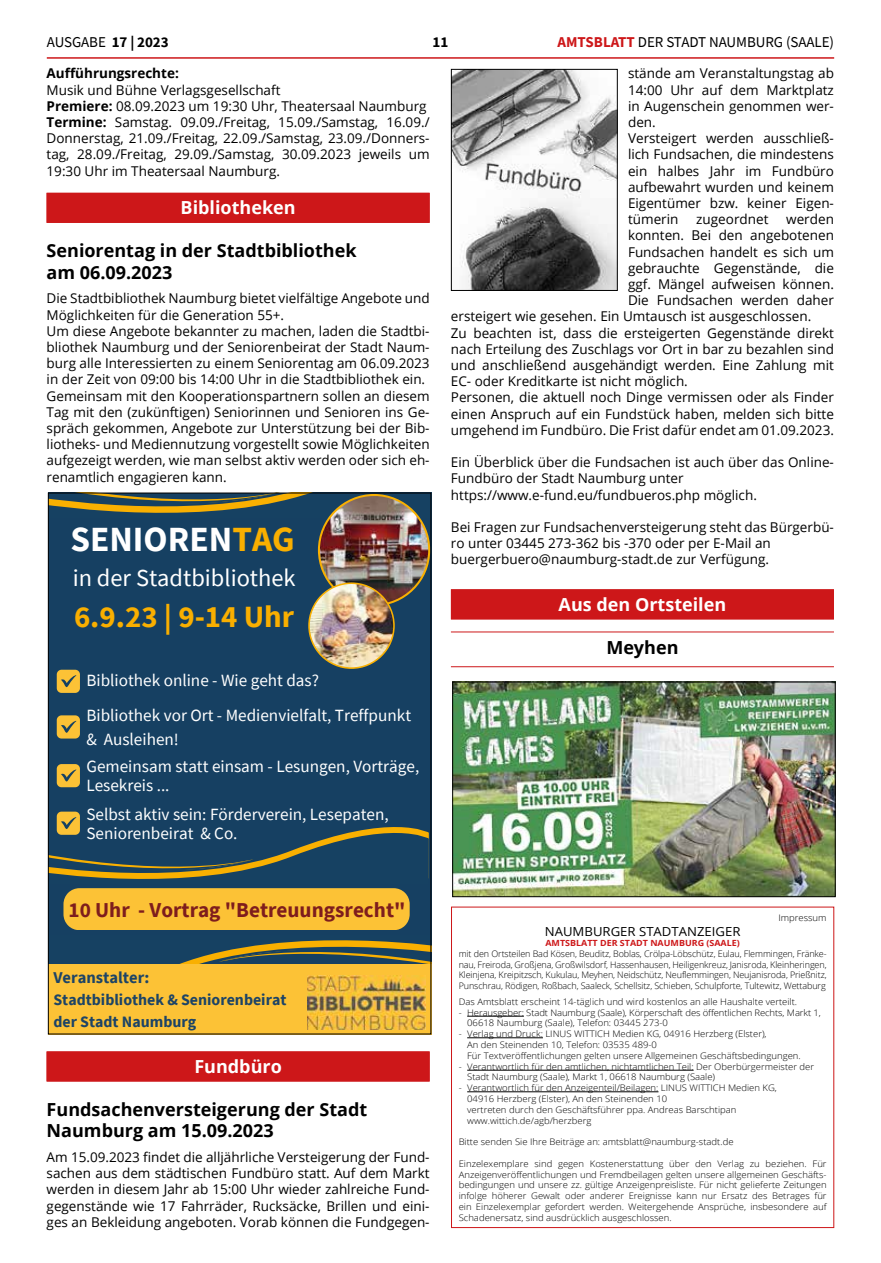
<style>
.page{position:relative;width:881px;height:1263px;background:#fff}
.page>*{position:absolute;margin:0;border:0;box-sizing:border-box;transform-origin:0 0}
.t1{font:700 35.4px "Source Sans Pro";color:#fff}
.t2{font:700 30.9px "Source Sans Pro";color:#f9af00}
.t3{font:24.45px "Source Sans Pro";color:#fff}
.t4{font:700 21.15px "Source Sans Pro";color:#7e1d1d}
.t5{font:700 18px/21.6px "Open Sans";color:#000}
.t6{font:700 18px "Open Sans";color:#fff}
.t7{font:17.1px/18.9px "Source Sans Pro";color:#fff}
.t8{font:700 16.5px "Source Sans Pro";color:#1d4466}
.t9{font:700 15.9px/21.8px "Source Sans Pro";color:#1d4466}
.t10{font:15px "Source Sans Pro";letter-spacing:-.005em;color:#000}
.t11{font:700 15px "Source Sans Pro";color:#000}
.t12{font:13.5px/16.2px "Open Sans";color:#000}
.t13{font:700 13.5px "Open Sans";color:#000}
.t14{font:12.45px "Open Sans";color:#000;scale:1.05 1}
.t15{font:300 9px/10.8px "Open Sans";color:#000;scale:1.05 1}
.t16{font:300 9px/10.8px "Open Sans";color:#000;text-align:justify}
.t17{font:700 8.55px "Open Sans";color:#cd1719;scale:1.05 1}
.s1{font-weight:700}
.s2{font-weight:700;color:#cd1719}
.s3{color:#f9af00}
</style>
<div class="page">
<hr style="left:47px;top:57px;width:786px;height:2px;background:#cd1719">
<div style="left:450px;top:589px;width:383px;height:30px;background:#cd1719"></div>
<hr style="left:450px;top:632px;width:383px;height:1px;background:#cd1719">
<hr style="left:450px;top:666px;width:383px;height:1px;background:#cd1719">
<img style="left:454px;top:684px;width:379px;height:211px">
<div style="left:452px;top:682px;width:383px;height:215px;border:1px solid #000"></div>
<div style="left:47px;top:193px;width:382px;height:30px;background:#cd1719"></div>
<div style="left:47px;top:1051px;width:382px;height:30px;background:#cd1719"></div>
<div style="left:48px;top:493px;width:383px;height:541px;background:#164062"></div>
<div style="left:48px;top:964px;width:383px;height:70px;background:#fcc236"></div>
<img style="left:307px;top:1014px;width:118px;height:15px">
<img style="left:50px;top:495px;width:379px;height:198px">
<svg style="left:57px;top:715px;width:23px;height:23px"></svg>
<svg style="left:57px;top:764px;width:23px;height:23px"></svg>
<svg style="left:50px;top:812px;width:379px;height:202px"></svg>
<img style="left:453px;top:71px;width:162px;height:218px">
<div style="left:451px;top:69px;width:166px;height:222px;border:1px solid #000"></div>
<hr style="left:467px;top:1016px;width:56px;height:1px;background:#000">
<hr style="left:467px;top:1037px;width:75px;height:1px;background:#000">
<hr style="left:467px;top:1070px;width:226px;height:1px;background:#000">
<hr style="left:467px;top:1091px;width:191px;height:1px;background:#000">
<div style="left:451px;top:907px;width:382px;height:321px;border:1px solid #cd1719"></div>
<p class="t10" style="left:47px;top:32px;width:123px">AUSGABE <span class="s1">17 | 2023</span></p>
<p class="t11" style="left:432px;top:32px;width:17px">11</p>
<p class="t10" style="left:557px;top:32px;width:278px"><span class="s2">AMTSBLATT</span> DER STADT NAUMBURG (SAALE)</p>
<p class="t12" style="left:627px;top:65px;width:207px">stände am Veranstaltungstag ab<br>14:00 Uhr auf dem Marktplatz in Augenschein genommen wer&shy;den.<br>Versteigert werden ausschließ&shy;lich Fundsachen, die mindestens ein halbes Jahr im Fundbüro aufbewahrt wurden und keinem<br>Eigentümer bzw. keiner Eigen&shy;tümerin</p>
<p class="t13" style="left:47px;top:64px;width:134px">Aufführungsrechte:</p>
<p class="t12" style="left:47px;top:81px;width:384px">Musik und Bühne Verlagsgesellschaft<br><span class="s1">Premiere:</span> 08.09.2023 um 19:30 Uhr, Theatersaal Naumburg <span class="s1">Termine:</span> Samstag. 09.09./Freitag, 15.09./Samstag, 16.09./ Donnerstag, 21.09./Freitag, 22.09./Samstag, 23.09./Donners&shy;tag, 28.09./Freitag, 29.09./Samstag, 30.09.2023 jeweils um 19:30 Uhr im Theatersaal Naumburg.</p>
<h3 class="t6" style="left:180px;top:195px;width:117px">Bibliotheken</h3>
<h3 class="t5" style="left:47px;top:239px;width:311px">Seniorentag in der Stadtbibliothek am 06.09.2023</h3>
<p class="t12" style="left:47px;top:290px;width:384px">Die Stadtbibliothek Naumburg bietet vielfältige Angebote und Möglichkeiten für die Generation 55+.<br>Um diese Angebote bekannter zu machen, laden die Stadtbi&shy;bliothek Naumburg und der Seniorenbeirat der Stadt Naum&shy;burg alle Interessierten zu einem Seniorentag am 06.09.2023 in der Zeit von 09:00 bis 14:00 Uhr in die Stadtbibliothek ein.<br>Gemeinsam mit den Kooperationspartnern sollen an diesem Tag mit den (zukünftigen) Seniorinnen und Senioren ins Ge&shy;spräch gekommen, Angebote zur Unterstützung bei der Bib&shy;liotheks- und Mediennutzung vorgestellt sowie Möglichkeiten aufgezeigt werden, wie man selbst aktiv werden oder sich eh&shy;renamtlich engagieren kann.</p>
<p class="t12" style="left:696px;top:211px;width:74px">zugeordnet</p>
<p class="t12" style="left:785px;top:211px;width:49px">werden</p>
<p class="t12" style="left:627px;top:227px;width:207px">konnten. Bei den angebotenen</p>
<p class="t12" style="left:627px;top:243px;width:207px">Fundsachen handelt es sich um</p>
<p class="t12" style="left:627px;top:259px;width:207px">gebrauchte Gegenstände, die</p>
<p class="t12" style="left:627px;top:276px;width:207px">ggf. Mängel aufweisen können.</p>
<p class="t12" style="left:627px;top:292px;width:207px">Die Fundsachen werden daher</p>
<p class="t12" style="left:451px;top:308px;width:361px">ersteigert wie gesehen. Ein Umtausch ist ausgeschlossen.</p>
<p class="t12" style="left:451px;top:324px;width:384px">Zu beachten ist, dass die ersteigerten Gegenstände direkt</p>
<p class="t12" style="left:451px;top:340px;width:384px">nach Erteilung des Zuschlags vor Ort in bar zu bezahlen sind</p>
<p class="t12" style="left:451px;top:357px;width:384px">und anschließend ausgehändigt werden. Eine Zahlung mit</p>
<p class="t12" style="left:451px;top:373px;width:238px">EC- oder Kreditkarte ist nicht möglich.</p>
<p class="t12" style="left:451px;top:389px;width:384px">Personen, die aktuell noch Dinge vermissen oder als Finder</p>
<p class="t12" style="left:451px;top:405px;width:384px">einen Anspruch auf ein Fundstück haben, melden sich bitte</p>
<p class="t12" style="left:451px;top:421px;width:384px">umgehend im Fundbüro. Die Frist dafür endet am 01.09.2023.</p>
<p class="t12" style="left:451px;top:454px;width:384px">Ein Überblick über die Fundsachen ist auch über das Online-<br>Fundbüro der Stadt Naumburg unter https://www.e-fund.eu/fundbueros.php möglich.</p>
<p class="t12" style="left:451px;top:519px;width:384px">Bei Fragen zur Fundsachenversteigerung steht das Bürgerbü&shy;ro unter 03445 273-362 bis -370 oder per E-Mail an buergerbuero@naumburg-stadt.de zur Verfügung.</p>
<h3 class="t6" style="left:558px;top:591px;width:169px">Aus den Ortsteilen</h3>
<h3 class="t5" style="left:606px;top:636px;width:74px">Meyhen</h3>
<h1 class="t1" style="left:70px;top:515px;width:226px">SENIOREN<span class="s3">TAG</span></h1>
<h3 class="t3" style="left:73px;top:562px;width:224px">in der Stadtbibliothek</h3>
<h2 class="t2" style="left:74px;top:596px;width:221px">6.9.23 | 9-14 Uhr</h2>
<p class="t7" style="left:86px;top:671px;width:234px">Bibliothek online - Wie geht das?</p>
<p class="t7" style="left:86px;top:704px;width:326px;line-height:23.7px">Bibliothek vor Ort - Medienvielfalt, Treffpunkt &amp; Ausleihen!</p>
<p class="t7" style="left:86px;top:757px;width:334px">Gemeinsam statt einsam - Lesungen, Vorträge,<br>Lesekreis ...</p>
<p class="t7" style="left:86px;top:805px;width:303px">Selbst aktiv sein: Förderverein, Lesepaten,<br>Seniorenbeirat &amp; Co.</p>
<h3 class="t4" style="left:68px;top:895px;width:338px">10 Uhr - Vortrag "Betreuungsrecht"</h3>
<p class="t8" style="left:53px;top:966px;width:97px">Veranstalter:</p>
<p class="t9" style="left:53px;top:988px;width:234px">Stadtbibliothek &amp; Seniorenbeirat der Stadt Naumburg</p>
<h3 class="t6" style="left:194px;top:1053px;width:89px">Fundbüro</h3>
<h3 class="t5" style="left:47px;top:1098px;width:322px">Fundsachenversteigerung der Stadt<br>Naumburg am 15.09.2023</h3>
<p class="t12" style="left:47px;top:1149px;width:384px;text-align:justify">Am 15.09.2023 findet die alljährliche Versteigerung der Fund&shy;sachen aus dem städtischen Fundbüro statt. Auf dem Markt werden in diesem Jahr ab 15:00 Uhr wieder zahlreiche Fund&shy;gegenstände wie 17 Fahrräder, Rucksäcke, Brillen und eini&shy;ges an Bekleidung angeboten. Vorab können die Fundgegen-</p>
<p class="t15" style="left:778px;top:912px;width:47px">Impressum</p>
<p class="t14" style="left:544px;top:923px;width:188px">NAUMBURGER STADTANZEIGER</p>
<p class="t17" style="left:545px;top:937px;width:187px">AMTSBLATT DER STADT NAUMBURG (SAALE)</p>
<p class="t16" style="left:458px;top:948px;width:369px">mit den Ortsteilen Bad Kösen, Beuditz, Boblas, Crölpa-Löbschütz, Eulau, Flemmingen, Fränke&shy;nau, Freiroda, Großjena, Großwilsdorf, Hassenhausen, Heiligenkreuz, Janisroda, Kleinheringen, Kleinjena, Kreipitzsch, Kukulau, Meyhen, Neidschütz, Neuflemmingen, Neujanisroda, Prießnitz, Punschrau, Rödigen, Roßbach, Saaleck, Schellsitz, Schieben, Schulpforte, Tultewitz, Wettaburg</p>
<p class="t15" style="left:458px;top:996px;width:324px">Das Amtsblatt erscheint 14-täglich und wird kostenlos an alle Haushalte verteilt.</p>
<p class="t15" style="left:467px;top:1006px;width:338px;text-indent:-9px">- Herausgeber: Stadt Naumburg (Saale), Körperschaft des öffentlichen Rechts, Markt 1,<br>06618 Naumburg (Saale), Telefon: 03445 273-0</p>
<p class="t15" style="left:467px;top:1028px;width:319px;text-indent:-9px">- Verlag und Druck: LINUS WITTICH Medien KG, 04916 Herzberg (Elster),<br>An den Steinenden 10, Telefon: 03535 489-0<br>Für Textveröffentlichungen gelten unsere Allgemeinen Geschäftsbedingungen.</p>
<p class="t15" style="left:467px;top:1060px;width:332px;text-indent:-9px">- Verantwortlich für den amtlichen, nichtamtlichen Teil: Der Oberbürgermeister der<br>Stadt Naumburg (Saale), Markt 1, 06618 Naumburg (Saale)</p>
<p class="t15" style="left:467px;top:1082px;width:296px;text-indent:-9px">- Verantwortlich für den Anzeigenteil/Beilagen: LINUS WITTICH Medien KG, 04916 Herzberg (Elster), An den Steinenden 10<br>vertreten durch den Geschäftsführer ppa. Andreas Barschtipan www.wittich.de/agb/herzberg</p>
<p class="t15" style="left:458px;top:1136px;width:263px">Bitte senden Sie Ihre Beiträge an: amtsblatt@naumburg-stadt.de</p>
<p class="t15" style="left:458px;top:1158px;width:352px;text-align:justify">Einzelexemplare sind gegen Kostenerstattung über den Verlag zu beziehen. Für Anzeigenveröffentlichungen und Fremdbeilagen gelten unsere allgemeinen Geschäfts&shy;bedingungen und unsere zz. gültige Anzeigenpreisliste. Für nicht gelieferte Zeitungen infolge höherer Gewalt oder anderer Ereignisse kann nur Ersatz des Betrages für ein Einzelexemplar gefordert werden. Weitergehende Ansprüche, insbesondere auf Schadenersatz, sind ausdrücklich ausgeschlossen.</p>
</div>
